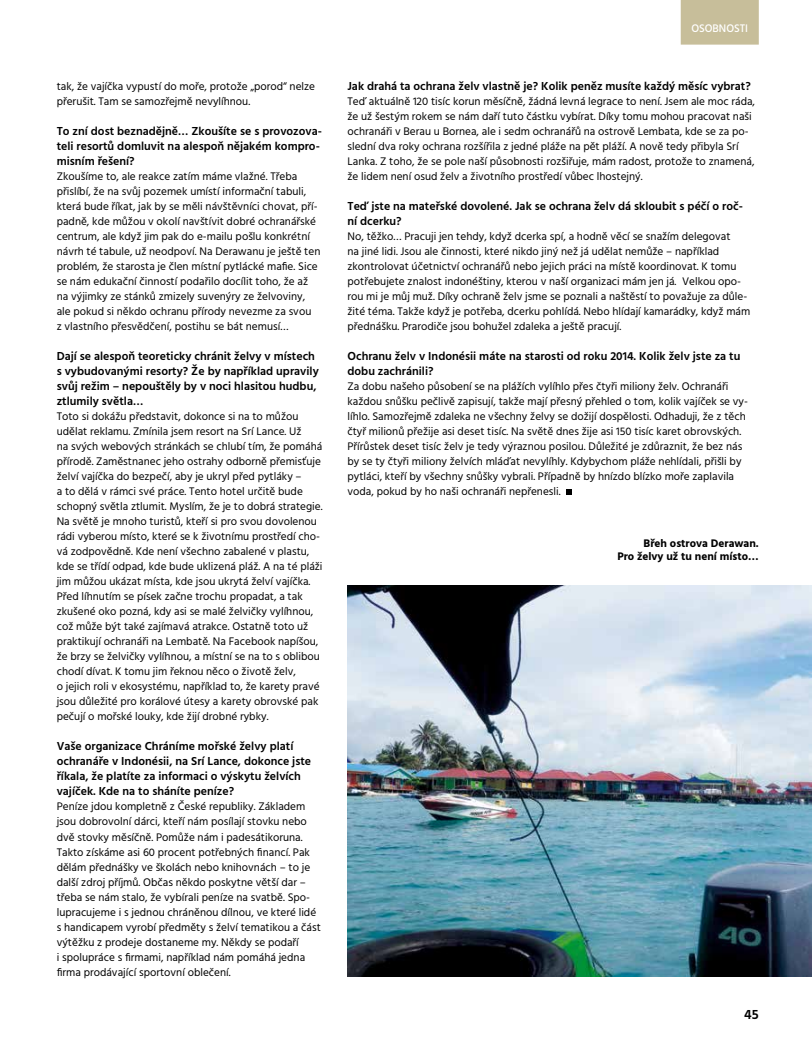
<style>
.page{position:relative;width:812px;height:1053px;background:#fff}
.page>*{position:absolute;margin:0;border:0;box-sizing:border-box;transform-origin:0 0}
.t1{font:600 13.75px "Hind";color:#000}
.t2{font:600 11.88px/15px "Hind";color:#000}
.t3{font:11.25px/15px "Hind";color:#000}
.t4{font:700 11.25px/13.5px "Hind";color:#000;text-align:right}
.t5{font:500 11.25px "Hind";color:#fff}
</style>
<div class="page">
<svg style="left:566px;top:489px;width:5px;height:6px"></svg>
<img style="left:347px;top:585px;width:464px;height:390px">
<div style="left:680px;top:0;width:78px;height:45px;background:#c7be9a"></div>
<p class="t3" style="left:57px;top:79px;width:260px">tak, že vajíčka vypustí do moře, protože „porod“ nelze přerušit. Tam se samozřejmě nevylíhnou.</p>
<p class="t2" style="left:57px;top:124px;width:267px">To zní dost beznadějně… Zkoušíte se s provozova&shy;teli resortů domluvit na alespoň nějakém kompro&shy;misním řešení?</p>
<p class="t3" style="left:57px;top:169px;width:265px">Zkoušíme to, ale reakce zatím máme vlažné. Třeba přislíbí, že na svůj pozemek umístí informační tabuli, která bude říkat, jak by se měli návštěvníci chovat, pří&shy;padně, kde můžou v okolí navštívit dobré ochranářské centrum, ale když jim pak do e-mailu pošlu konkrétní návrh té tabule, už neodpoví. Na Derawanu je ještě ten problém, že starosta je člen místní pytlácké mafie. Sice se nám edukační činností podařilo docílit toho, že až na výjimky ze stánků zmizely suvenýry ze želvoviny, ale pokud si někdo ochranu přírody nevezme za svou<br>z vlastního přesvědčení, postihu se bát nemusí…</p>
<p class="t2" style="left:57px;top:349px;width:263px">Dají se alespoň teoreticky chránit želvy v místech s vybudovanými resorty? Že by například upravily svůj režim – nepouštěly by v noci hlasitou hudbu, ztlumily světla…</p>
<p class="t3" style="left:57px;top:409px;width:267px">Toto si dokážu představit, dokonce si na to můžou udělat reklamu. Zmínila jsem resort na Srí Lance. Už<br>na svých webových stránkách se chlubí tím, že pomáhá přírodě. Zaměstnanec jeho ostrahy odborně přemisťuje želví vajíčka do bezpečí, aby je ukryl před pytláky –<br>a to dělá v rámci své práce. Tento hotel určitě bude schopný světla ztlumit. Myslím, že je to dobrá strategie.<br>Na světě je mnoho turistů, kteří si pro svou dovolenou rádi vyberou místo, které se k životnímu prostředí cho&shy;vá zodpovědně. Kde není všechno zabalené v plastu, kde se třídí odpad, kde bude uklizená pláž. A na té pláži jim můžou ukázat místa, kde jsou ukrytá želví vajíčka.<br>Před líhnutím se písek začne trochu propadat, a tak zkušené oko pozná, kdy asi se malé želvičky vylíhnou, což může být také zajímavá atrakce. Ostatně toto už praktikují ochranáři na Lembatě. Na Facebook napíšou, že brzy se želvičky vylíhnou, a místní se na to s oblibou chodí dívat. K tomu jim řeknou něco o životě želv,<br>o jejich roli v ekosystému, například to, že karety pravé jsou důležité pro korálové útesy a karety obrovské pak pečují o mořské louky, kde žijí drobné rybky.</p>
<p class="t2" style="left:57px;top:739px;width:256px">Vaše organizace Chráníme mořské želvy platí ochranáře v Indonésii, na Srí Lance, dokonce jste říkala, že platíte za informaci o výskytu želvích vajíček. Kde na to sháníte peníze?</p>
<p class="t3" style="left:57px;top:799px;width:265px">Peníze jdou kompletně z České republiky. Základem jsou dobrovolní dárci, kteří nám posílají stovku nebo dvě stovky měsíčně. Pomůže nám i padesátikoruna.<br>Takto získáme asi 60 procent potřebných financí. Pak dělám přednášky ve školách nebo knihovnách – to je další zdroj příjmů. Občas někdo poskytne větší dar – třeba se nám stalo, že vybírali peníze na svatbě. Spo&shy;lupracujeme i s jednou chráněnou dílnou, ve které lidé s handicapem vyrobí předměty s želví tematikou a část výtěžku z prodeje dostaneme my. Někdy se podaří<br>i spolupráce s firmami, například nám pomáhá jedna firma prodávající sportovní oblečení.</p>
<p class="t5" style="left:691px;top:21px;width:58px">OSOBNOSTI</p>
<p class="t2" style="left:347px;top:79px;width:404px">Jak drahá ta ochrana želv vlastně je? Kolik peněz musíte každý měsíc vybrat?</p>
<p class="t3" style="left:347px;top:94px;width:409px">Teď aktuálně 120 tisíc korun měsíčně, žádná levná legrace to není. Jsem ale moc ráda, že už šestým rokem se nám daří tuto částku vybírat. Díky tomu mohou pracovat naši ochranáři v Berau u Bornea, ale i sedm ochranářů na ostrově Lembata, kde se za po&shy;slední dva roky ochrana rozšířila z jedné pláže na pět pláží. A nově tedy přibyla Srí Lanka. Z toho, že se pole naší působnosti rozšiřuje, mám radost, protože to znamená, že lidem není osud želv a životního prostředí vůbec lhostejný.</p>
<p class="t2" style="left:347px;top:199px;width:397px">Teď jste na mateřské dovolené. Jak se ochrana želv dá skloubit s péčí o roč&shy;ní dcerku?</p>
<p class="t3" style="left:347px;top:229px;width:404px">No, těžko… Pracuji jen tehdy, když dcerka spí, a hodně věcí se snažím delegovat<br>na jiné lidi. Jsou ale činnosti, které nikdo jiný než já udělat nemůže – například zkontrolovat účetnictví ochranářů nebo jejich práci na místě koordinovat. K tomu potřebujete znalost indonéštiny, kterou v naší organizaci mám jen já. Velkou opo&shy;rou mi je můj muž. Díky ochraně želv jsme se poznali a naštěstí to považuje za důle&shy;žité téma. Takže když je potřeba, dcerku pohlídá. Nebo hlídají kamarádky, když mám přednášku. Prarodiče jsou bohužel zdaleka a ještě pracují.</p>
<p class="t2" style="left:347px;top:349px;width:394px">Ochranu želv v Indonésii máte na starosti od roku 2014. Kolik želv jste za tu dobu zachránili?</p>
<p class="t3" style="left:347px;top:379px;width:402px">Za dobu našeho působení se na plážích vylíhlo přes čtyři miliony želv. Ochranáři každou snůšku pečlivě zapisují, takže mají přesný přehled o tom, kolik vajíček se vy&shy;líhlo. Samozřejmě zdaleka ne všechny želvy se dožijí dospělosti. Odhaduji, že z těch čtyř milionů přežije asi deset tisíc. Na světě dnes žije asi 150 tisíc karet obrovských.<br>Přírůstek deset tisíc želv je tedy výraznou posilou. Důležité je zdůraznit, že bez nás by se ty čtyři miliony želvích mláďat nevylíhly. Kdybychom pláže nehlídali, přišli by pytláci, kteří by všechny snůšky vybrali. Případně by hnízdo blízko moře zaplavila voda, pokud by ho naši ochranáři nepřenesli.</p>
<p class="t4" style="left:617px;top:536px;width:143px">Břeh ostrova Derawan.<br>Pro želvy už tu není místo…</p>
<p class="t1" style="left:744px;top:1004px;width:16px">45</p>
</div>
